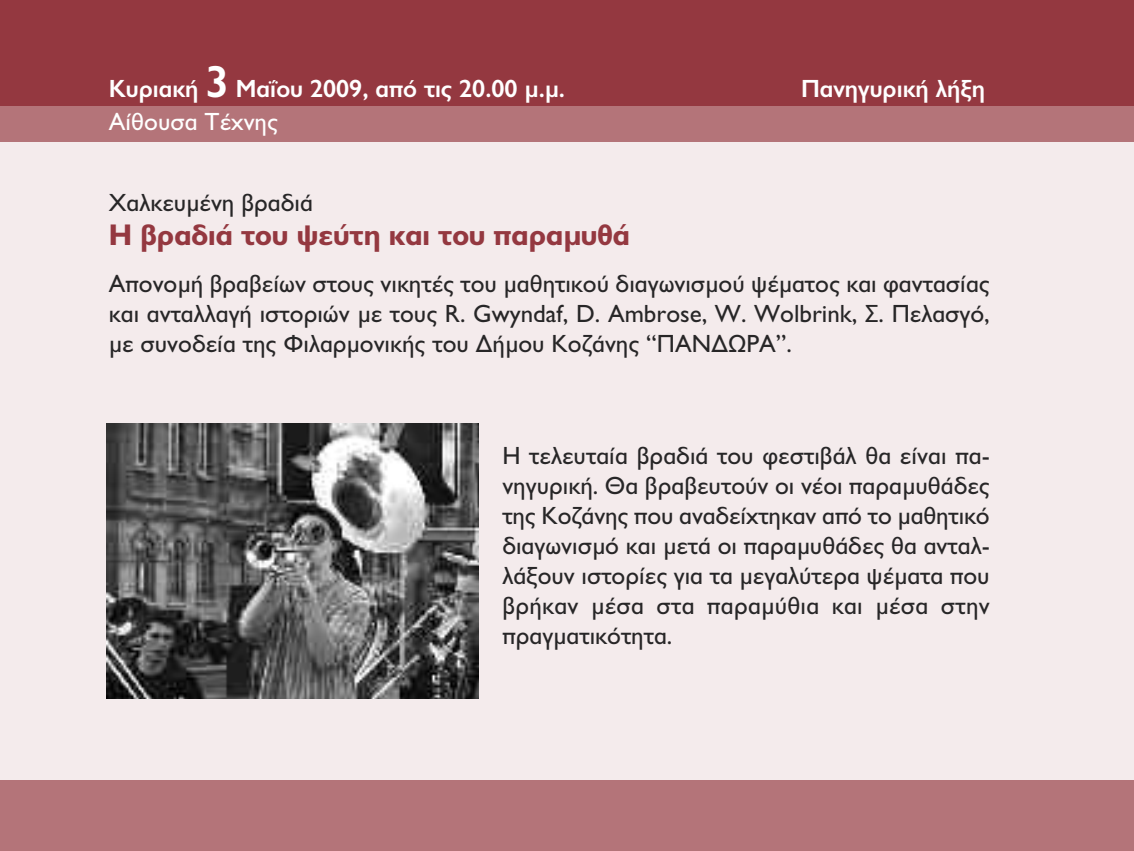
<style>
.page{position:relative;width:1134px;height:851px;background:#fff}
.page>*{position:absolute;margin:0;border:0;box-sizing:border-box;transform-origin:0 0}
.t1{font:700 30px "CF Jeckyl";color:#943840}
.t2{font:25px/30px "CF Jeckyl";color:#272627;text-align:justify}
.t3{font:600 25px "CF Jeckyl";color:#fff}
.t4{font:25px "CF Jeckyl";color:#fff}
.s1{font-size:45px}
</style>
<div class="page">
<div style="left:0;top:35px;width:1134px;height:780px;background:#f4ebec"></div>
<div style="left:0;top:0;width:1134px;height:106px;background:#943840"></div>
<div style="left:0;top:106px;width:1134px;height:36px;background:#b47479"></div>
<img style="left:106px;top:423px;width:373px;height:275px">
<div style="left:0;top:780px;width:1134px;height:70px;background:#b47479"></div>
<p class="t3" style="left:109px;top:75px;width:458px">Κυριακή <span class="s1">3</span> Μαΐου 2009, από τις 20.00 µ.µ.</p>
<p class="t4" style="left:109px;top:108px;width:171px">Αίθουσα Τέχνης</p>
<p class="t3" style="left:801px;top:75px;width:186px">Πανηγυρική λήξη</p>
<p class="t2" style="left:109px;top:188px;width:206px">Χαλκευµένη βραδιά</p>
<p class="t1" style="left:109px;top:217px;width:523px">Η βραδιά του ψεύτη και του παραµυθά</p>
<p class="t2" style="left:109px;top:269px;width:882px">Απονοµή βραβείων στους νικητές του µαθητικού διαγωνισµού ψέµατος και φαντασίας και ανταλλαγή ιστοριών µε τους R. Gwyndaf, D. Ambrose, W. Wolbrink, Σ. Πελασγό, µε συνοδεία της Φιλαρµονικής του ∆ήµου Κοζάνης “ΠΑΝ∆ΩΡΑ”.</p>
<p class="t2" style="left:502px;top:440px;width:489px">Η τελευταία βραδιά του φεστιβάλ θα είναι πα&shy;νηγυρική. Θα βραβευτούν οι νέοι παραµυθάδες της Κοζάνης που αναδείχτηκαν από το µαθητικό διαγωνισµό και µετά οι παραµυθάδες θα ανταλ&shy;λάξουν ιστορίες για τα µεγαλύτερα ψέµατα που βρήκαν µέσα στα παραµύθια και µέσα στην πραγµατικότητα.</p>
</div>
